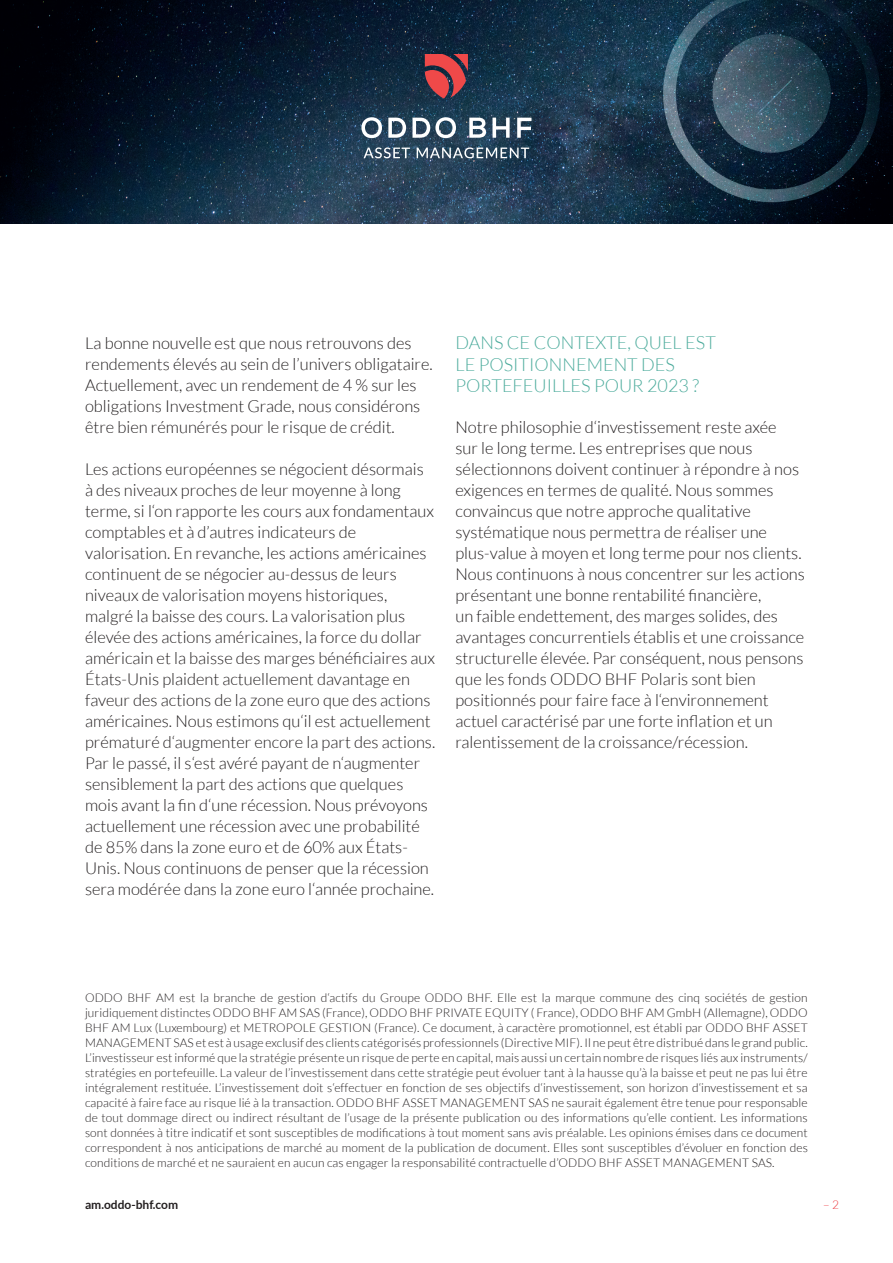
<style>
.page{position:relative;width:893px;height:1263px;background:#fff}
.page>*{position:absolute;margin:0;border:0;box-sizing:border-box;transform-origin:0 0}
.t1{font:300 18px/21.6px "Lato";color:#4cab9c}
.t2{font:300 16.5px/21px "Lato";color:#231f20}
.t3{font:300 12px/15px "Lato";letter-spacing:.01em;color:#231f20;text-align:justify}
.t4{font:700 12px "Lato";color:#231f20}
.t5{font:300 12px "Lato";color:#ee3d43}
</style>
<div class="page">
<img style="left:0;top:0;width:893px;height:223px">
<svg style="left:425px;top:54px;width:43px;height:45px;background:#9f4048"></svg>
<svg style="left:361px;top:117px;width:21px;height:21px"></svg>
<svg style="left:388px;top:118px;width:18px;height:20px"></svg>
<svg style="left:412px;top:117px;width:44px;height:21px"></svg>
<svg style="left:469px;top:118px;width:17px;height:20px"></svg>
<svg style="left:492px;top:118px;width:18px;height:20px"></svg>
<svg style="left:517px;top:118px;width:14px;height:20px"></svg>
<svg style="left:364px;top:147px;width:46px;height:11px"></svg>
<svg style="left:417px;top:147px;width:112px;height:11px"></svg>
<p class="t2" style="left:85px;top:333px;width:349px">La bonne nouvelle est que nous retrouvons des rendements élevés au sein de l’univers obligataire.<br>Actuellement, avec un rendement de 4 % sur les obligations Investment Grade, nous considérons être bien rémunérés pour le risque de crédit.</p>
<p class="t2" style="left:85px;top:459px;width:352px">Les actions européennes se négocient désormais à des niveaux proches de leur moyenne à long terme, si l‘on rapporte les cours aux fondamentaux comptables et à d’autres indicateurs de valorisation. En revanche, les actions américaines continuent de se négocier au-dessus de leurs niveaux de valorisation moyens historiques, malgré la baisse des cours. La valorisation plus élevée des actions américaines, la force du dollar américain et la baisse des marges bénéficiaires aux États-Unis plaident actuellement davantage en faveur des actions de la zone euro que des actions américaines. Nous estimons qu‘il est actuellement prématuré d‘augmenter encore la part des actions.<br>Par le passé, il s‘est avéré payant de n‘augmenter sensiblement la part des actions que quelques mois avant la fin d‘une récession. Nous prévoyons actuellement une récession avec une probabilité de 85% dans la zone euro et de 60% aux États-Unis. Nous continuons de penser que la récession sera modérée dans la zone euro l‘année prochaine.</p>
<p class="t1" style="left:455px;top:332px;width:262px">DANS CE CONTEXTE, QUEL EST<br>LE POSITIONNEMENT DES<br>PORTEFEUILLES POUR 2023 ?</p>
<p class="t2" style="left:455px;top:417px;width:351px">Notre philosophie d‘investissement reste axée<br>sur le long terme. Les entreprises que nous sélectionnons doivent continuer à répondre à nos exigences en termes de qualité. Nous sommes convaincus que notre approche qualitative systématique nous permettra de réaliser une plus-value à moyen et long terme pour nos clients.<br>Nous continuons à nous concentrer sur les actions présentant une bonne rentabilité financière,<br>un faible endettement, des marges solides, des avantages concurrentiels établis et une croissance structurelle élevée. Par conséquent, nous pensons que les fonds ODDO BHF Polaris sont bien positionnés pour faire face à l‘environnement actuel caractérisé par une forte inflation et un ralentissement de la croissance/récession.</p>
<p class="t3" style="left:85px;top:990px;width:724px">ODDO BHF AM est la branche de gestion d‘actifs du Groupe ODDO BHF. Elle est la marque commune des cinq sociétés de gestion juridiquement distinctes ODDO BHF AM SAS (France), ODDO BHF PRIVATE EQUITY ( France), ODDO BHF AM GmbH (Allemagne), ODDO BHF AM Lux (Luxembourg) et METROPOLE GESTION (France). Ce document, à caractère promotionnel, est établi par ODDO BHF ASSET MANAGEMENT SAS et est à usage exclusif des clients catégorisés professionnels (Directive MIF). Il ne peut être distribué dans le grand public.<br>L’investisseur est informé que la stratégie présente un risque de perte en capital, mais aussi un certain nombre de risques liés aux instruments/ stratégies en portefeuille. La valeur de l’investissement dans cette stratégie peut évoluer tant à la hausse qu’à la baisse et peut ne pas lui être intégralement restituée. L’investissement doit s‘effectuer en fonction de ses objectifs d‘investissement, son horizon d‘investissement et sa capacité à faire face au risque lié à la transaction. ODDO BHF ASSET MANAGEMENT SAS ne saurait également être tenue pour responsable de tout dommage direct ou indirect résultant de l’usage de la présente publication ou des informations qu’elle contient. Les informations sont données à titre indicatif et sont susceptibles de modifications à tout moment sans avis préalable. Les opinions émises dans ce document correspondent à nos anticipations de marché au moment de la publication de document. Elles sont susceptibles d’évoluer en fonction des conditions de marché et ne sauraient en aucun cas engager la responsabilité contractuelle d’ODDO BHF ASSET MANAGEMENT SAS.</p>
<p class="t4" style="left:85px;top:1197px;width:95px">am.oddo-bhf.com</p>
<p class="t5" style="left:823px;top:1198px;width:17px">– 2</p>
</div>
